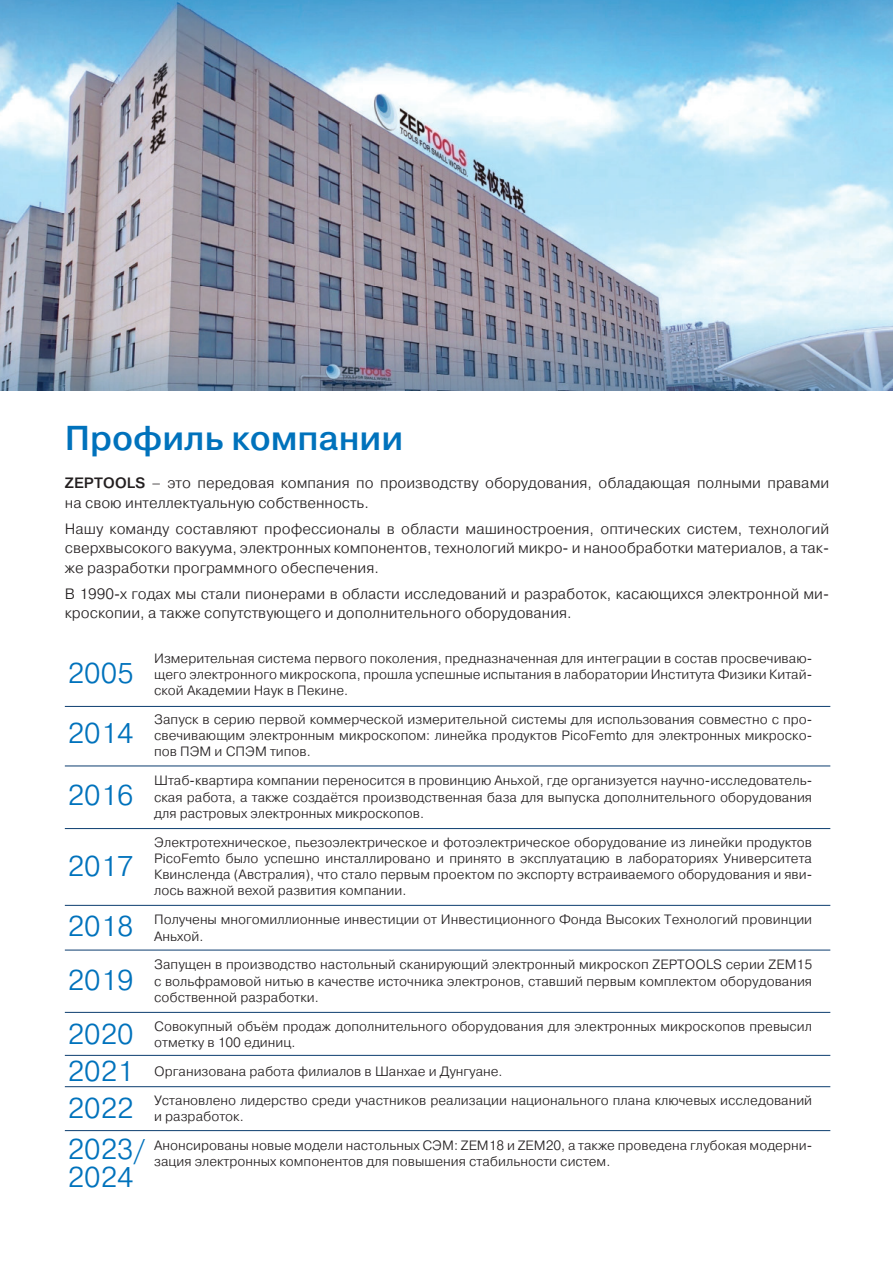
<style>
.page{position:relative;width:893px;height:1263px;background:#fff}
.page>*{position:absolute;margin:0;border:0;box-sizing:border-box;transform-origin:0 0}
.t1{font:500 34.5px "Pragmatica";color:#0072bc}
.t2{font:300 28.5px/60.9px "Pragmatica";color:#0072bc}
.t3{font:300 15px/19.5px "Pragmatica";color:#231f20}
.t4{font:300 13.5px/16.2px "Pragmatica";color:#231f20;text-align:justify}
.s1{font-weight:500}
</style>
<div class="page">
<img style="left:0;top:0;width:893px;height:390px">
<hr style="left:65px;top:706px;width:765px;height:1px;background:#0c3d6f">
<hr style="left:65px;top:766px;width:765px;height:1px;background:#0c3d6f">
<hr style="left:65px;top:828px;width:765px;height:1px;background:#0c3d6f">
<hr style="left:65px;top:950px;width:765px;height:1px;background:#0c3d6f">
<hr style="left:65px;top:1055px;width:765px;height:1px;background:#0c3d6f">
<hr style="left:65px;top:1086px;width:765px;height:1px;background:#0c3d6f">
<hr style="left:65px;top:1130px;width:765px;height:1px;background:#0c3d6f">
<hr style="left:65px;top:905px;width:765px;height:1px;background:#0c3d6f">
<hr style="left:65px;top:1012px;width:765px;height:1px;background:#0c3d6f">
<h1 class="t1" style="left:65px;top:416px;width:340px">Профиль компании</h1>
<p class="t3" style="left:65px;top:473px;width:766px"><span class="s1">ZEPTOOLS</span> – это передовая компания по производству оборудования, обладающая полными правами на свою интеллектуальную собственность.</p>
<p class="t3" style="left:65px;top:518px;width:766px;text-align:justify">Нашу команду составляют профессионалы в области машиностроения, оптических систем, технологий сверхвысокого вакуума, электронных компонентов, технологий микро- и нанообработки материалов, а так&shy;же разработки программного обеспечения.</p>
<p class="t3" style="left:65px;top:583px;width:766px">В 1990-х годах мы стали пионерами в области исследований и разработок, касающихся электронной ми&shy;кроскопии, а также сопутствующего и дополнительного оборудования.</p>
<h2 class="t2" style="left:68px;top:642px;width:67px">2005</h2>
<h2 class="t2" style="left:68px;top:702px;width:67px">2014</h2>
<h2 class="t2" style="left:68px;top:764px;width:67px">2016</h2>
<h2 class="t2" style="left:68px;top:835px;width:67px">2017<br>2018</h2>
<h2 class="t2" style="left:68px;top:953px;width:67px;line-height:53.8px">2019<br>2020</h2>
<h2 class="t2" style="left:68px;top:1052px;width:67px;line-height:36.9px">2021<br>2022</h2>
<h2 class="t2" style="left:68px;top:1135px;width:79px;line-height:27.5px">2023/<br>2024</h2>
<p class="t4" style="left:154px;top:650px;width:659px">Измерительная система первого поколения, предназначенная для интеграции в состав просвечиваю&shy;щего электронного микроскопа, прошла успешные испытания в лаборатории Института Физики Китай&shy;ской Академии Наук в Пекине.</p>
<p class="t4" style="left:154px;top:711px;width:659px">Запуск в серию первой коммерческой измерительной системы для использования совместно с про&shy;свечивающим электронным микроскопом: линейка продуктов PicoFemto для электронных микроско&shy;пов ПЭМ и СПЭМ типов.</p>
<p class="t4" style="left:154px;top:772px;width:659px">Штаб-квартира компании переносится в провинцию Аньхой, где организуется научно-исследователь&shy;ская работа, а также создаётся производственная база для выпуска дополнительного оборудования для растровых электронных микроскопов.</p>
<p class="t4" style="left:154px;top:834px;width:660px">Электротехническое, пьезоэлектрическое и фотоэлектрическое оборудование из линейки продуктов PicoFemto было успешно инсталлировано и принято в эксплуатацию в лабораториях Университета Квинсленда (Австралия), что стало первым проектом по экспорту встраиваемого оборудования и яви&shy;лось важной вехой развития компании.</p>
<p class="t4" style="left:154px;top:911px;width:659px">Получены многомиллионные инвестиции от Инвестиционного Фонда Высоких Технологий провинции<br>Аньхой.</p>
<p class="t4" style="left:154px;top:956px;width:659px">Запущен в производство настольный сканирующий электронный микроскоп ZEPTOOLS серии ZEM15 с вольфрамовой нитью в качестве источника электронов, ставший первым комплектом оборудования собственной разработки.</p>
<p class="t4" style="left:154px;top:1018px;width:659px">Совокупный объём продаж дополнительного оборудования для электронных микроскопов превысил отметку в 100 единиц.</p>
<p class="t4" style="left:154px;top:1056px;width:659px;line-height:29px">Организована работа филиалов в Шанхае и Дунгуане.<br>Установлено лидерство среди участников реализации национального плана ключевых исследований</p>
<p class="t4" style="left:154px;top:1102px;width:659px;line-height:29px">и разработок.<br>Анонсированы новые модели настольных СЭМ: ZEM18 и ZEM20, a тaкжe проведена глубокая модерни-</p>
<p class="t4" style="left:154px;top:1153px;width:458px">зация электронных компонентов для повышения стабильности систем.</p>
</div>
